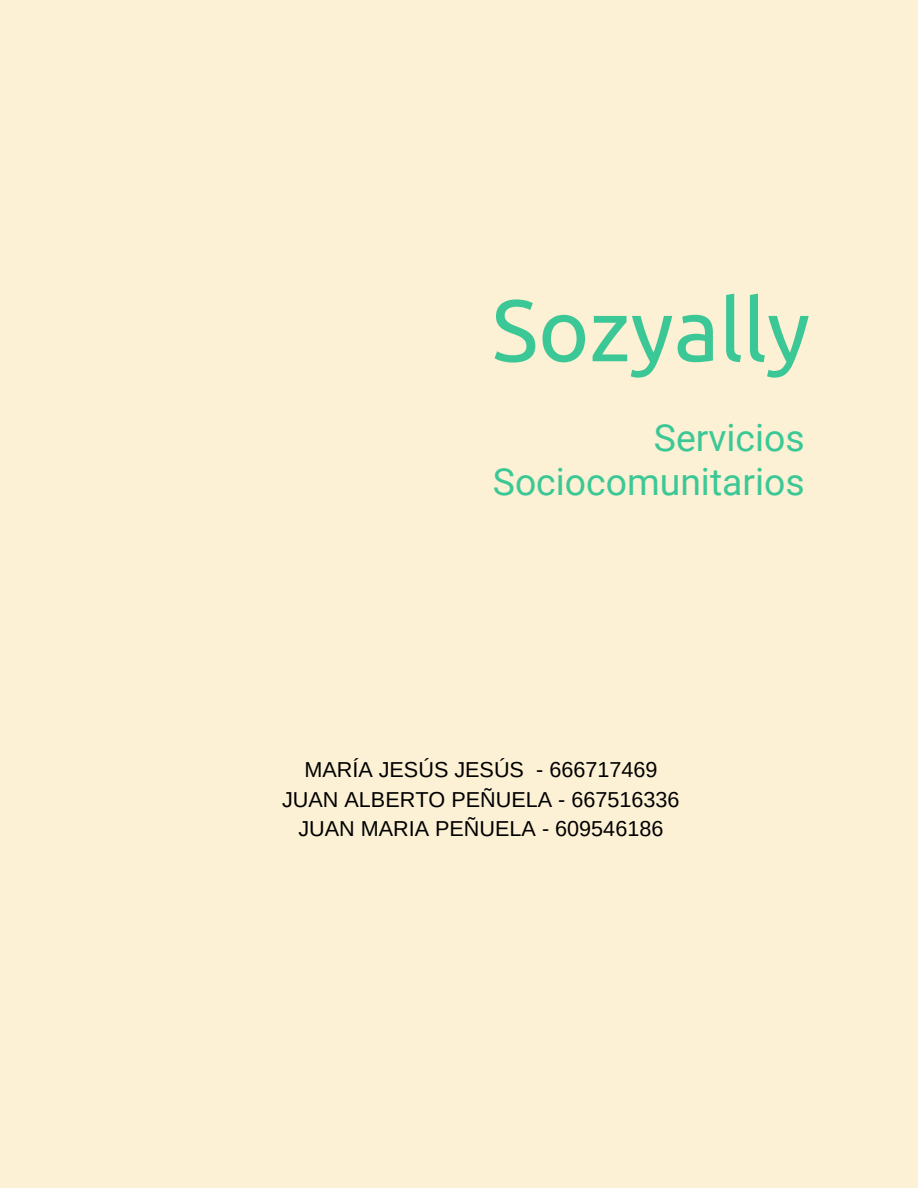
<style>
.page{position:relative;width:918px;height:1188px;background:#fcf1d4}
.page>*{position:absolute;margin:0;border:0;box-sizing:border-box;transform-origin:0 0}
.t1{font:87.15px "Ubuntu";color:#3cc896}
.t2{font:37.35px/43.8px "Roboto";color:#3cc896;text-align:right}
.t3{font:21.6px "Arimo";color:#000}
</style>
<div class="page">
<p class="t1" style="left:492px;top:280px;width:320px">Sozyally</p>
<p class="t2" style="left:493px;top:417px;width:313px">Servicios<br>Sociocomunitarios</p>
<p class="t3" style="left:304px;top:757px;width:355px">MARÍA JESÚS JESÚS - 666717469</p>
<p class="t3" style="left:282px;top:787px;width:399px">JUAN ALBERTO PEÑUELA - 667516336</p>
<p class="t3" style="left:298px;top:817px;width:367px">JUAN MARIA PEÑUELA - 609546186</p>
</div>
